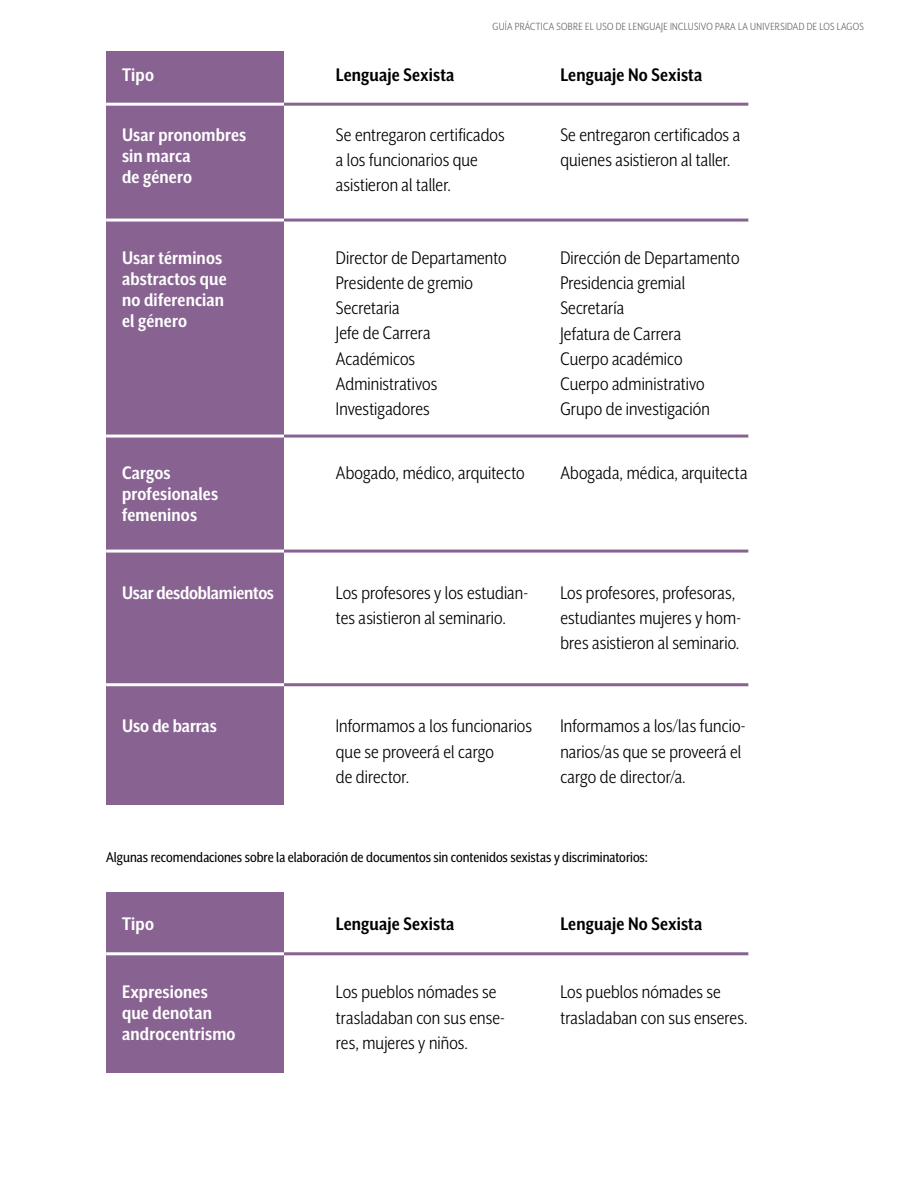
<style>
.page{position:relative;width:918px;height:1188px;background:#fff}
.page>*{position:absolute;margin:0;border:0;box-sizing:border-box;transform-origin:0 0}
.t1{font:21px/25.2px "Mr Eaves XL San Nar OT";letter-spacing:.005em;color:#000}
.t2{font:700 21px/21px "Mr Eaves XL San Nar OT";letter-spacing:.005em;color:#fff}
.t3{font:700 21px "Mr Eaves XL San Nar OT";letter-spacing:.01em;color:#000}
.t4{font:700 21px "Mr Eaves XL San Nar OT";letter-spacing:-.015em;color:#fff}
.t5{font:16.5px "Mr Eaves XL San Nar OT";color:#000}
.t6{font:12px "Mr Eaves XL San Nar OT";letter-spacing:.025em;color:#666767}
</style>
<div class="page">
<div style="left:106px;top:51px;width:178px;height:753px;background:#886291"></div>
<div style="left:106px;top:893px;width:178px;height:180px;background:#886291"></div>
<hr style="left:284px;top:103px;width:464px;height:3px;background:#886291">
<hr style="left:284px;top:952px;width:464px;height:3px;background:#886291">
<hr style="left:284px;top:219px;width:464px;height:3px;background:#886291">
<hr style="left:284px;top:435px;width:464px;height:3px;background:#886291">
<hr style="left:284px;top:550px;width:464px;height:3px;background:#886291">
<hr style="left:284px;top:683px;width:464px;height:3px;background:#886291">
<hr style="left:106px;top:219px;width:178px;height:3px;background:#fff">
<hr style="left:106px;top:103px;width:178px;height:3px;background:#fff">
<hr style="left:106px;top:952px;width:178px;height:3px;background:#fff">
<hr style="left:106px;top:435px;width:178px;height:3px;background:#fff">
<hr style="left:106px;top:550px;width:178px;height:3px;background:#fff">
<hr style="left:106px;top:683px;width:178px;height:3px;background:#fff">
<p class="t2" style="left:122px;top:64px;width:33px">Tipo</p>
<p class="t2" style="left:122px;top:124px;width:126px">Usar pronombres sin marca<br>de género</p>
<p class="t2" style="left:122px;top:247px;width:106px">Usar términos abstractos que no diferencian el género</p>
<p class="t2" style="left:122px;top:462px;width:98px">Cargos profesionales femeninos</p>
<p class="t4" style="left:122px;top:581px;width:153px">Usar desdoblamientos</p>
<p class="t2" style="left:122px;top:715px;width:96px">Uso de barras</p>
<p class="t3" style="left:336px;top:63px;width:120px">Lenguaje Sexista</p>
<p class="t6" style="left:492px;top:20px;width:373px">GUÍA PRÁCTICA SOBRE EL USO DE LENGUAJE INCLUSIVO PARA LA UNIVERSIDAD DE LOS LAGOS</p>
<p class="t3" style="left:560px;top:63px;width:144px">Lenguaje No Sexista</p>
<p class="t1" style="left:336px;top:122px;width:170px">Se entregaron certificados a los funcionarios que asistieron al taller.</p>
<p class="t1" style="left:336px;top:245px;width:172px">Director de Departamento<br>Presidente de gremio<br>Secretaria<br>Jefe de Carrera<br>Académicos<br>Administrativos<br>Investigadores</p>
<p class="t1" style="left:336px;top:459px;width:190px">Abogado, médico, arquitecto</p>
<p class="t1" style="left:560px;top:122px;width:181px">Se entregaron certificados a quienes asistieron al taller.</p>
<p class="t1" style="left:560px;top:245px;width:181px">Dirección de Departamento<br>Presidencia gremial<br>Secretaría<br>Jefatura de Carrera<br>Cuerpo académico<br>Cuerpo administrativo<br>Grupo de investigación</p>
<p class="t1" style="left:560px;top:459px;width:189px">Abogada, médica, arquitecta</p>
<p class="t1" style="left:336px;top:579px;width:194px">Los profesores y los estudian&shy;tes asistieron al seminario.</p>
<p class="t1" style="left:336px;top:713px;width:198px">Informamos a los funcionarios que se proveerá el cargo<br>de director.</p>
<p class="t1" style="left:560px;top:579px;width:182px">Los profesores, profesoras, estudiantes mujeres y hom&shy;bres asistieron al seminario.</p>
<p class="t1" style="left:560px;top:713px;width:187px">Informamos a los/las funcio&shy;narios/as que se proveerá el cargo de director/a.</p>
<p class="t5" style="left:106px;top:848px;width:543px">Algunas recomendaciones sobre la elaboración de documentos sin contenidos sexistas y discriminatorios:</p>
<p class="t2" style="left:122px;top:913px;width:33px">Tipo</p>
<p class="t2" style="left:122px;top:981px;width:115px">Expresiones que denotan androcentrismo</p>
<p class="t3" style="left:336px;top:913px;width:120px">Lenguaje Sexista</p>
<p class="t1" style="left:336px;top:979px;width:170px">Los pueblos nómades se trasladaban con sus ense&shy;res, mujeres y niños.</p>
<p class="t3" style="left:560px;top:913px;width:144px">Lenguaje No Sexista</p>
<p class="t1" style="left:560px;top:979px;width:189px">Los pueblos nómades se trasladaban con sus enseres.</p>
</div>
